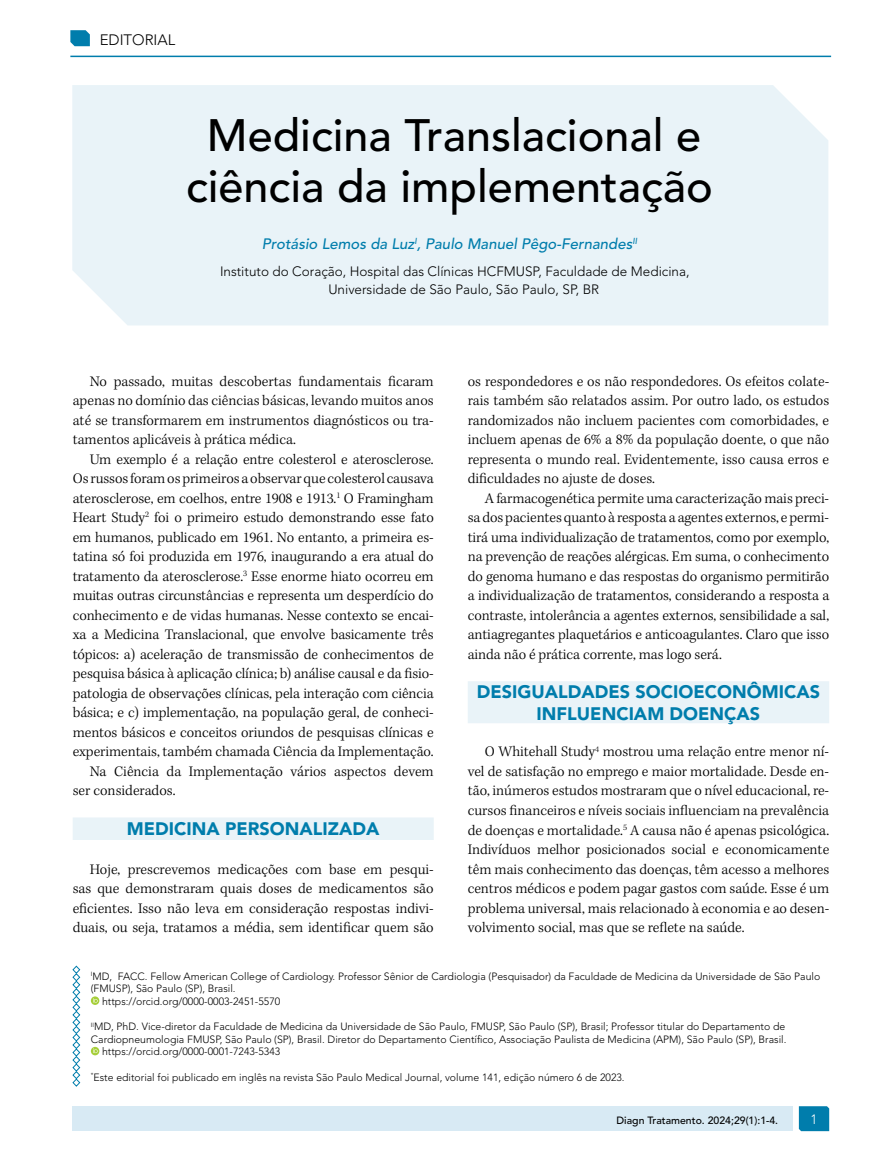
<style>
.page{position:relative;width:893px;height:1170px;background:#fff}
.page>*{position:absolute;margin:0;border:0;box-sizing:border-box;transform-origin:0 0}
.t1{font:500 45px/51px "Avenir LT Std";color:#000;text-align:center}
.t2{font:900 18px/21.6px "Avenir LT Std";color:#007dac;text-align:center}
.t3{font:300 15px/19.5px "Kepler Std";letter-spacing:-.005em;color:#000;text-align:justify}
.t4{font:italic 500 15px "Avenir LT Std";color:#007dac}
.t5{font:300 15px "Avenir LT Std";color:#000}
.t6{font:300 13.5px/18px "Avenir LT Std";color:#000}
.t7{font:300 13.5px "Avenir LT Std";color:#fff}
.t8{font:300 10.5px "Avenir LT Std";color:#000}
.t9{font:500 10.5px "Avenir LT Std";color:#000}
</style>
<div class="page">
<div style="left:72px;top:85px;width:756px;height:240px;background:#e9f3f8"></div>
<div style="left:73px;top:817px;width:361px;height:22px;background:#e9f3f8"></div>
<div style="left:468px;top:681px;width:361px;height:42px;background:#e9f3f8"></div>
<svg style="left:72px;top:965px;width:9px;height:121px"></svg>
<svg style="left:91px;top:996px;width:8px;height:8px"></svg>
<svg style="left:93px;top:997px;width:5px;height:5px"></svg>
<svg style="left:91px;top:1046px;width:8px;height:9px"></svg>
<svg style="left:93px;top:1048px;width:5px;height:4px"></svg>
<svg style="left:70px;top:30px;width:20px;height:16px"></svg>
<hr style="left:70px;top:56px;width:761px;height:1px;background:#007dac">
<svg style="left:799px;top:1106px;width:30px;height:24px"></svg>
<div style="left:72px;top:1106px;width:721px;height:24px;background:#d8eaf4"></div>
<p class="t5" style="left:100px;top:31px;width:77px">EDITORIAL</p>
<h1 class="t1" style="left:186px;top:111px;width:528px">Medicina Translacional e ciência da implementação</h1>
<p class="t4" style="left:262px;top:235px;width:377px">Protásio Lemos da Luz<sup>I</sup>, Paulo Manuel Pêgo-Fernandes<sup>II</sup></p>
<p class="t6" style="left:328px;top:262px;width:363px;text-indent:-108px">Instituto do Coração, Hospital das Clínicas HCFMUSP, Faculdade de Medicina,<br>Universidade de São Paulo, São Paulo, SP, BR</p>
<p class="t3" style="left:73px;top:372px;width:362px;text-indent:17px">No passado, muitas descobertas fundamentais ficaram apenas no domínio das ciências básicas, levando muitos anos até se transformarem em instrumentos diagnósticos ou tra&shy;tamentos aplicáveis à prática médica.</p>
<p class="t3" style="left:90px;top:450px;width:346px">Um exemplo é a relação entre colesterol e aterosclerose.</p>
<p class="t3" style="left:73px;top:469px;width:362px">Os russos foram os primeiros a observar que colesterol causava</p>
<p class="t3" style="left:73px;top:489px;width:362px">aterosclerose, em coelhos, entre 1908 e 1913.<sup>1</sup> O Framingham</p>
<p class="t3" style="left:73px;top:508px;width:363px">Heart Study<sup>2</sup> foi o primeiro estudo demonstrando esse fato</p>
<p class="t3" style="left:73px;top:528px;width:362px">em humanos, publicado em 1961. No entanto, a primeira es-</p>
<p class="t3" style="left:73px;top:547px;width:362px">tatina só foi produzida em 1976, inaugurando a era atual do</p>
<p class="t3" style="left:73px;top:567px;width:362px">tratamento da aterosclerose.<sup>3</sup> Esse enorme hiato ocorreu em</p>
<p class="t3" style="left:73px;top:586px;width:362px">muitas outras circunstâncias e representa um desperdício do</p>
<p class="t3" style="left:73px;top:606px;width:362px">conhecimento e de vidas humanas. Nesse contexto se encai-</p>
<p class="t3" style="left:73px;top:625px;width:362px">xa a Medicina Translacional, que envolve basicamente três</p>
<p class="t3" style="left:73px;top:645px;width:362px">tópicos: a) aceleração de transmissão de conhecimentos de</p>
<p class="t3" style="left:73px;top:664px;width:363px">pesquisa básica à aplicação clínica; b) análise causal e da fisio-</p>
<p class="t3" style="left:73px;top:684px;width:363px">patologia de observações clínicas, pela interação com ciência</p>
<p class="t3" style="left:73px;top:703px;width:363px">básica; e c) implementação, na população geral, de conheci-</p>
<p class="t3" style="left:73px;top:723px;width:363px">mentos básicos e conceitos oriundos de pesquisas clínicas e</p>
<p class="t3" style="left:73px;top:742px;width:363px">experimentais, também chamada Ciência da Implementação.</p>
<p class="t3" style="left:90px;top:762px;width:345px">Na Ciência da Implementação vários aspectos devem</p>
<p class="t3" style="left:73px;top:781px;width:104px">ser considerados.</p>
<p class="t2" style="left:127px;top:817px;width:254px">MEDICINA PERSONALIZADA</p>
<p class="t3" style="left:73px;top:859px;width:363px;text-indent:17px">Hoje, prescrevemos medicações com base em pesqui&shy;sas que demonstraram quais doses de medicamentos são eficientes. Isso não leva em consideração respostas indivi&shy;duais, ou seja, tratamos a média, sem identificar quem são</p>
<p class="t3" style="left:468px;top:372px;width:363px">os respondedores e os não respondedores. Os efeitos colate&shy;rais também são relatados assim. Por outro lado, os estudos randomizados não incluem pacientes com comorbidades, e incluem apenas de 6% a 8% da população doente, o que não representa o mundo real. Evidentemente, isso causa erros e dificuldades no ajuste de doses.</p>
<p class="t3" style="left:468px;top:489px;width:363px;text-indent:17px">A farmacogenética permite uma caracterização mais preci&shy;sa dos pacientes quanto à resposta a agentes externos, e permi&shy;tirá uma individualização de tratamentos, como por exemplo, na prevenção de reações alérgicas. Em suma, o conhecimento do genoma humano e das respostas do organismo permitirão a individualização de tratamentos, considerando a resposta a contraste, intolerância a agentes externos, sensibilidade a sal, antiagregantes plaquetários e anticoagulantes. Claro que isso ainda não é prática corrente, mas logo será.</p>
<p class="t2" style="left:477px;top:680px;width:345px">DESIGUALDADES SOCIOECONÔMICAS<br>INFLUENCIAM DOENÇAS</p>
<p class="t3" style="left:468px;top:742px;width:363px;text-indent:17px">O Whitehall Study<sup>4</sup> mostrou uma relação entre menor ní&shy;vel de satisfação no emprego e maior mortalidade. Desde en&shy;tão, inúmeros estudos mostraram que o nível educacional, re&shy;cursos financeiros e níveis sociais influenciam na prevalência de doenças e mortalidade.<sup>5</sup> A causa não é apenas psicológica.<br>Indivíduos melhor posicionados social e economicamente têm mais conhecimento das doenças, têm acesso a melhores centros médicos e podem pagar gastos com saúde. Esse é um problema universal, mais relacionado à economia e ao desen&shy;volvimento social, mas que se reflete na saúde.</p>
<p class="t8" style="left:91px;top:969px;width:731px"><sup>I</sup>MD, FACC. Fellow American College of Cardiology. Professor Sênior de Cardiologia (Pesquisador) da Faculdade de Medicina da Universidade de São Paulo</p>
<p class="t8" style="left:91px;top:982px;width:146px">(FMUSP), São Paulo (SP), Brasil.</p>
<p class="t8" style="left:102px;top:995px;width:180px">https://orcid.org/0000-0003-2451-5570</p>
<p class="t8" style="left:91px;top:1020px;width:696px"><sup>II</sup>MD, PhD. Vice-diretor da Faculdade de Medicina da Universidade de São Paulo, FMUSP, São Paulo (SP), Brasil; Professor titular do Departamento de</p>
<p class="t8" style="left:91px;top:1032px;width:697px">Cardiopneumologia FMUSP, São Paulo (SP), Brasil. Diretor do Departamento Científico, Associação Paulista de Medicina (APM), São Paulo (SP), Brasil.</p>
<p class="t8" style="left:102px;top:1045px;width:180px">https://orcid.org/0000-0001-7243-5343</p>
<p class="t8" style="left:91px;top:1070px;width:535px"><sup>*</sup>Este editorial foi publicado em inglês na revista São Paulo Medical Journal, volume 141, edição número 6 de 2023.</p>
<p class="t9" style="left:616px;top:1114px;width:163px">Diagn Tratamento. 2024;29(1):1-4.</p>
<p class="t7" style="left:810px;top:1111px;width:9px">1</p>
</div>
